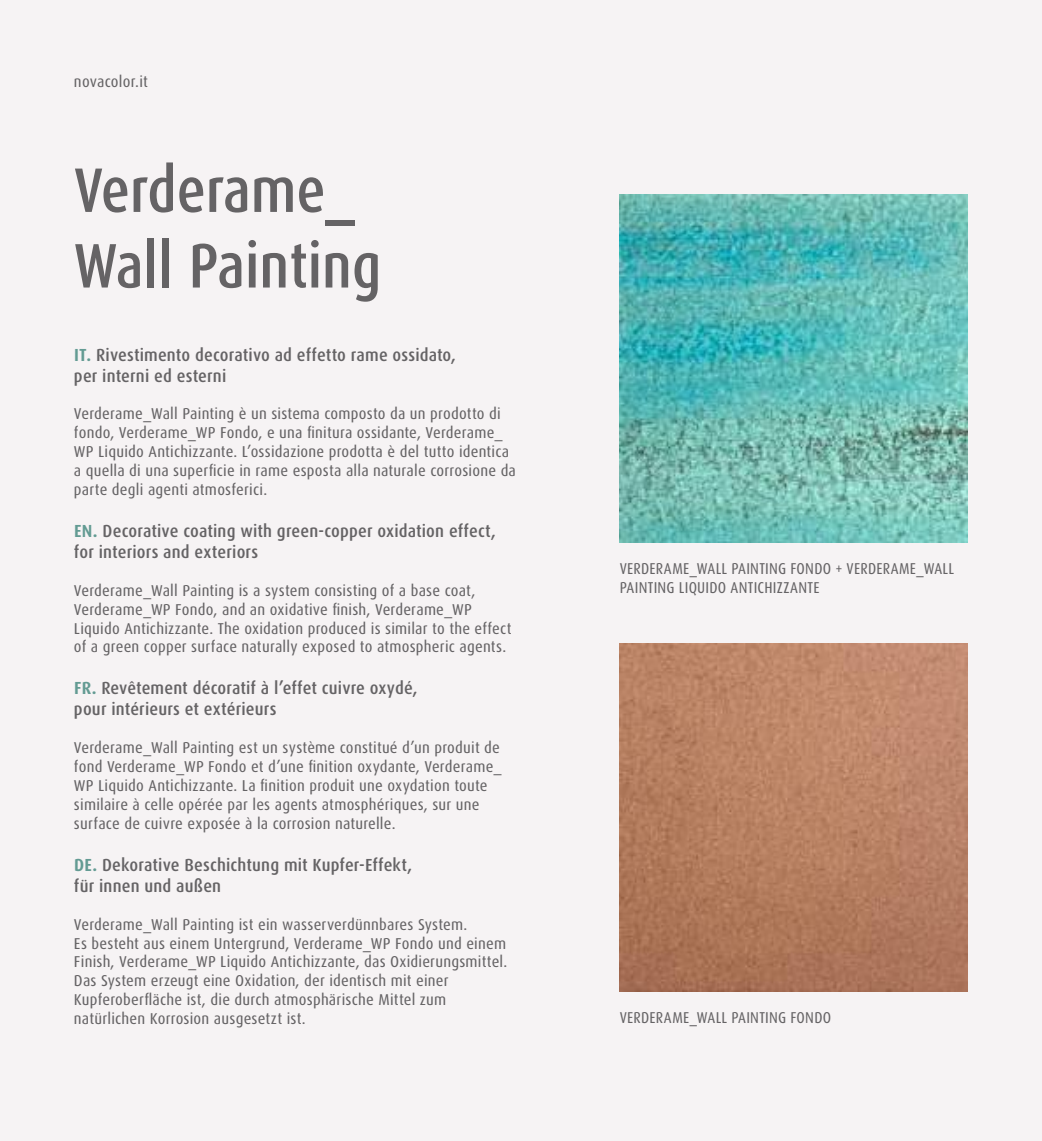
<style>
.page{position:relative;width:1042px;height:1141px;background:#f6f3f4}
.page>*{position:absolute;margin:0;border:0;box-sizing:border-box;transform-origin:0 0}
.t1{font:500 63px/75.6px "Dax Condensed";color:#656365}
.t2{font:500 17.5px/21px "Dax Condensed";letter-spacing:.01em;color:#656365;scale:1.08 1}
.t3{font:15.75px/18.9px "Dax Condensed";letter-spacing:.015em;color:#656365;scale:1.08 1}
.t4{font:15.75px/18.9px "Dax Condensed";letter-spacing:.015em;color:#656365}
.s1{font-family:"Dax Pro";font-weight:700;font-stretch:condensed;color:#639b93}
</style>
<div class="page">
<img style="left:620px;top:195px;width:347px;height:347px">
<img style="left:620px;top:644px;width:347px;height:347px">
<p class="t3" style="left:74px;top:72px;width:70px">novacolor.it</p>
<h1 class="t1" style="left:74px;top:153px;width:309px">Verderame_<br>Wall Painting</h1>
<p class="t2" style="left:74px;top:344px;width:355px"><span class="s1">IT.</span> Rivestimento decorativo ad effetto rame ossidato, per interni ed esterni</p>
<p class="t3" style="left:74px;top:405px;width:411px">Verderame_Wall Painting è un sistema composto da un prodotto di fondo, Verderame_WP Fondo, e una finitura ossidante, Verderame_ WP Liquido Antichizzante. L’ossidazione prodotta è del tutto identica a quella di una superficie in rame esposta alla naturale corrosione da parte degli agenti atmosferici.</p>
<p class="t2" style="left:74px;top:521px;width:392px"><span class="s1">EN.</span> Decorative coating with green-copper oxidation effect, for interiors and exteriors</p>
<p class="t3" style="left:74px;top:581px;width:407px">Verderame_Wall Painting is a system consisting of a base coat, Verderame_WP Fondo, and an oxidative finish, Verderame_WP Liquido Antichizzante. The oxidation produced is similar to the effect of a green copper surface naturally exposed to atmospheric agents.</p>
<p class="t2" style="left:74px;top:678px;width:320px"><span class="s1">FR.</span> Revêtement décoratif à l’effet cuivre oxydé, pour intérieurs et extérieurs</p>
<p class="t3" style="left:74px;top:739px;width:397px">Verderame_Wall Painting est un système constitué d’un produit de fond Verderame_WP Fondo et d’une finition oxydante, Verderame_ WP Liquido Antichizzante. La finition produit une oxydation toute similaire à celle opérée par les agents atmosphériques, sur une surface de cuivre exposée à la corrosion naturelle.</p>
<p class="t2" style="left:74px;top:854px;width:314px"><span class="s1">DE.</span> Dekorative Beschichtung mit Kupfer-Effekt, für innen und außen</p>
<p class="t3" style="left:74px;top:915px;width:403px">Verderame_Wall Painting ist ein wasserverdünnbares System.<br>Es besteht aus einem Untergrund, Verderame_WP Fondo und einem Finish, Verderame_WP Liquido Antichizzante, das Oxidierungsmittel.<br>Das System erzeugt eine Oxidation, der identisch mit einer Kupferoberfläche ist, die durch atmosphärische Mittel zum natürlichen Korrosion ausgesetzt ist.</p>
<p class="t4" style="left:620px;top:559px;width:336px">VERDERAME_WALL PAINTING FONDO + VERDERAME_WALL<br>PAINTING LIQUIDO ANTICHIZZANTE</p>
<p class="t4" style="left:620px;top:1008px;width:213px">VERDERAME_WALL PAINTING FONDO</p>
</div>
